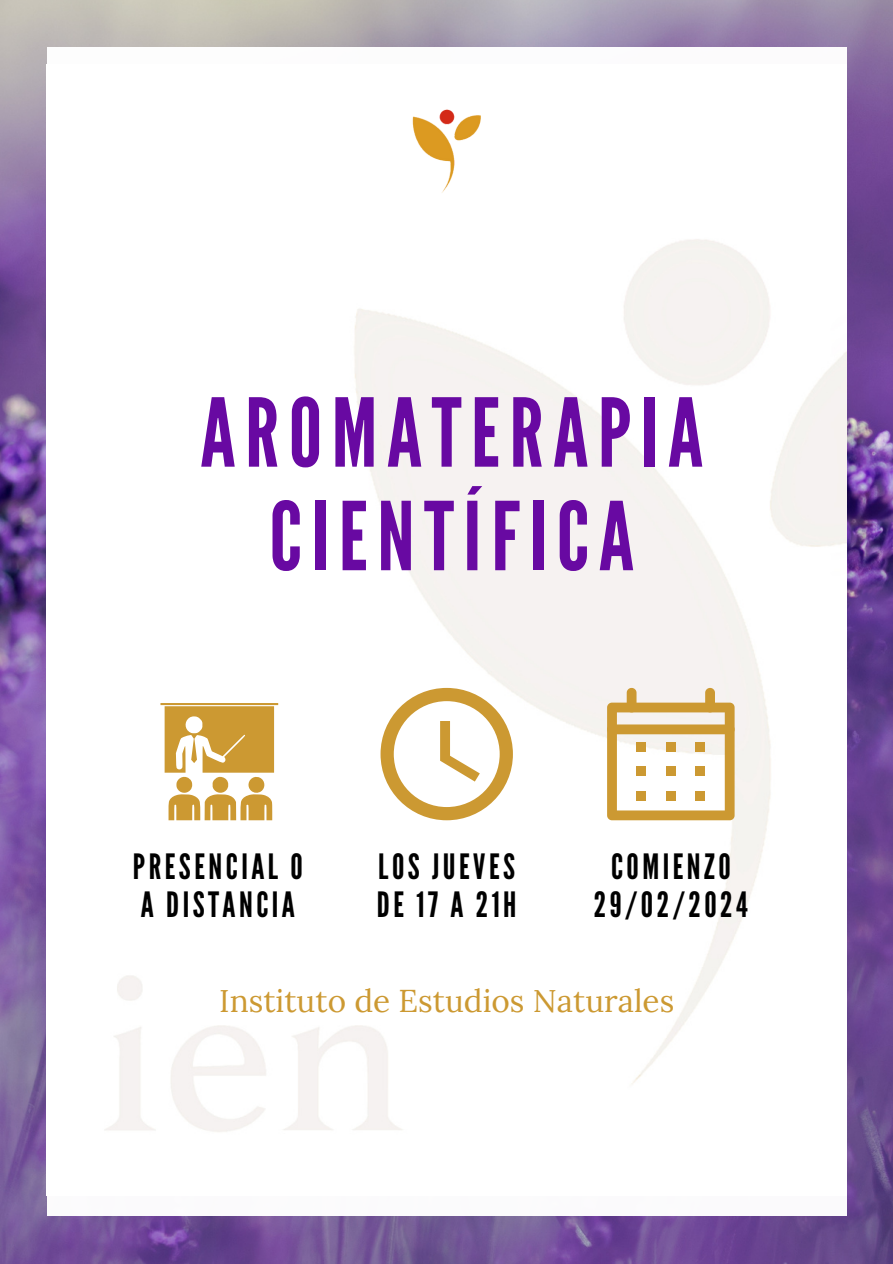
<style>
.page{position:relative;width:893px;height:1264px;background:#fff}
.page>*{position:absolute;margin:0;border:0;box-sizing:border-box;transform-origin:0 0}
.t1{font:94.5px/103.5px "League Gothic";letter-spacing:.1em;color:#6809a2;text-align:center}
.t2{font:34.8px/38.2px "League Gothic";letter-spacing:.1em;color:#000}
.t3{font:31.5px "Lora";color:#cc9932}
</style>
<div class="page">
<img style="left:0;top:0;width:892px;height:1263px">
<div style="left:47px;top:47px;width:799px;height:1168px;background:#fff"></div>
<img style="left:104px;top:239px;width:742px;height:893px">
<img style="left:412px;top:109px;width:69px;height:84px">
<svg style="left:160px;top:703px;width:118px;height:117px"></svg>
<svg style="left:380px;top:688px;width:133px;height:132px"></svg>
<svg style="left:607px;top:688px;width:127px;height:132px"></svg>
<h1 class="t1" style="left:200px;top:383px;width:504px">AROMATERAPIA<br>CIENTÍFICA</h1>
<p class="t2" style="left:133px;top:848px;width:171px">PRESENCIAL O<br>A DISTANCIA</p>
<p class="t2" style="left:377px;top:848px;width:141px">LOS JUEVES<br>DE 17 A 21H</p>
<h2 class="t2" style="left:594px;top:848px;width:155px;text-align:center">COMIENZO<br>29/02/2024</h2>
<p class="t3" style="left:219px;top:980px;width:456px">Instituto de Estudios Naturales</p>
</div>
